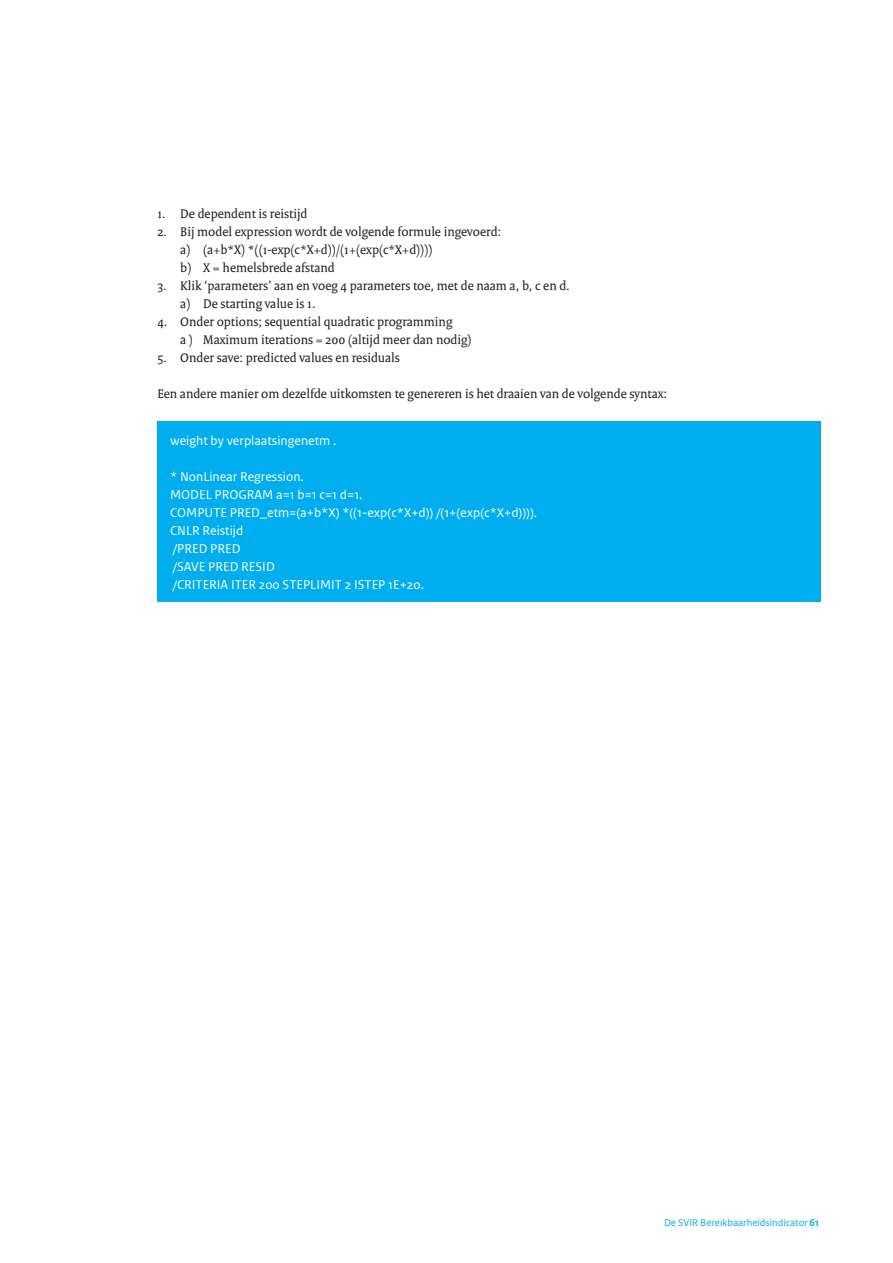
<style>
.page{position:relative;width:893px;height:1263px;background:#fff}
.page>*{position:absolute;margin:0;border:0;box-sizing:border-box;transform-origin:0 0}
.t1{font:13.5px/18px "Rijksoverheid Serif";color:#231f20}
.t2{font:13.5px/18px "Rijksoverheid Sans Text";color:#fff}
.t3{font:10.5px "Rijksoverheid Sans Text";color:#00aeef}
.s1{font-weight:700}
</style>
<div class="page">
<div style="left:157px;top:422px;width:664px;height:180px;background:#00aeef"></div>
<p class="t1" style="left:157px;top:204px;width:152px">1. De dependent is reistijd</p>
<p class="t1" style="left:180px;top:222px;width:323px;text-indent:-23px">2. Bij model expression wordt de volgende formule ingevoerd: a) (a+b*X) *((1-exp(c*X+d))/(1+(exp(c*X+d))))<br>b) X = hemelsbrede afstand</p>
<p class="t1" style="left:180px;top:276px;width:391px;text-indent:-23px">3. Klik ‘parameters’ aan en voeg 4 parameters toe, met de naam a, b, c en d. a) De starting value is 1.</p>
<p class="t1" style="left:180px;top:312px;width:293px;text-indent:-23px">4. Onder options; sequential quadratic programming<br>a ) Maximum iterations = 200 (altijd meer dan nodig)</p>
<p class="t1" style="left:157px;top:348px;width:244px">5. Onder save: predicted values en residuals</p>
<p class="t1" style="left:157px;top:384px;width:511px">Een andere manier om dezelfde uitkomsten te genereren is het draaien van de volgende syntax:</p>
<p class="t2" style="left:170px;top:432px;width:168px">weight by verplaatsingenetm .</p>
<p class="t2" style="left:170px;top:468px;width:369px">* NonLinear Regression.<br>MODEL PROGRAM a=1 b=1 c=1 d=1.<br>COMPUTE PRED_etm=(a+b*X) *((1-exp(c*X+d)) /(1+(exp(c*X+d)))).<br>CNLR Reistijd<br>/PRED PRED<br>/SAVE PRED RESID<br>/CRITERIA ITER 200 STEPLIMIT 2 ISTEP 1E+20.</p>
<p class="t3" style="left:664px;top:1216px;width:157px">De SVIR Bereikbaarheidsindicator <span class="s1">61</span></p>
</div>
